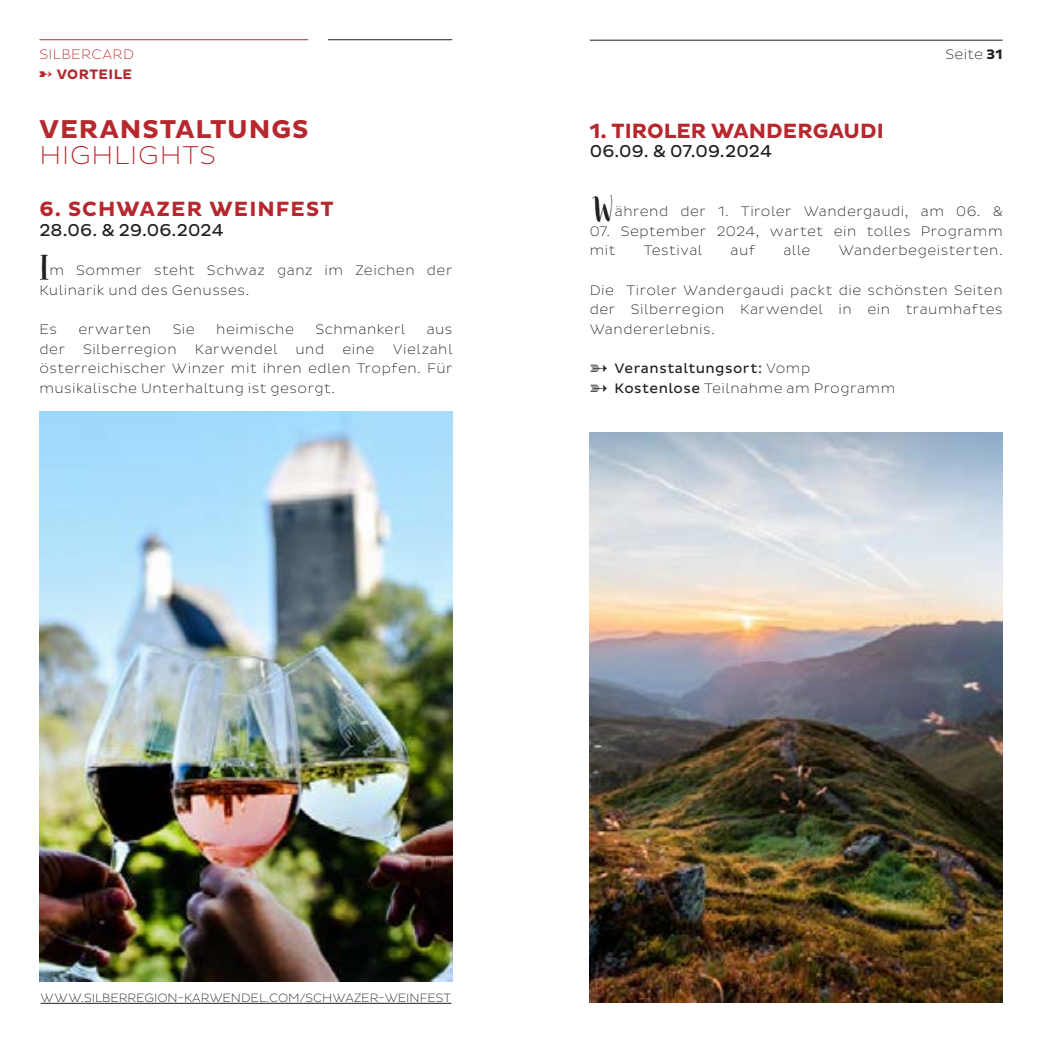
<style>
.page{position:relative;width:1042px;height:1042px;background:#fff}
.page>*{position:absolute;margin:0;border:0;box-sizing:border-box;transform-origin:0 0}
.Header_Pluto_large{font:700 26.25px "Pluto Sans";letter-spacing:.035em;color:#b7282e}
.Header_Pluto_large-2{font:200 26.25px "Pluto Sans";letter-spacing:.03em;color:#b7282e}
.Headline_Pluto_light{font:700 21px "Pluto Sans";letter-spacing:.01em;color:#b7282e}
.Headline_Pluto_light-2{font:700 21px "Pluto Sans";letter-spacing:.055em;color:#b7282e}
.Headline_Pluto_light-3{font:17.5px "Pluto Sans";letter-spacing:.005em;color:#231f20}
.Fliesstext_Pluto_8{font:200 14px/19.6px "Pluto Sans";letter-spacing:.035em;color:#231f20}
.t1{font:14px "Pluto Sans";letter-spacing:.035em;color:#231f20}
.Fliesstext_Pluto_9{font:200 14px "Pluto Sans";letter-spacing:.025em;color:#b7282e}
.Fliesstext_Pluto_9-2{font:700 14px "Pluto Sans";letter-spacing:.03em;color:#b7282e}
.Fliesstext_Pluto_9-3{font:200 14px "Pluto Sans";letter-spacing:.015em;color:#231f20}
.Fliesstext_Pluto_8-2{font:200 12.25px "Pluto Sans";letter-spacing:-.005em;color:#231f20}
.s1{font-family:"Stylist Pro Bold";font-weight:400;font-size:28px}
.s2{font-weight:700}
.s3{font-weight:200}
.s4{font-weight:400}
</style>
<div class="page">
<hr style="left:39px;top:39px;width:269px;height:1px;background:#b7282e">
<hr style="left:328px;top:39px;width:124px;height:1px;background:#231f20">
<hr style="left:590px;top:40px;width:412px;height:1px;background:#231f20">
<img style="left:39px;top:412px;width:413px;height:570px">
<hr style="left:41px;top:1003px;width:410px;height:1px;background:#231f20">
<img style="left:590px;top:432px;width:412px;height:570px">
<p class="Fliesstext_Pluto_9" style="left:39px;top:46px;width:96px">SILBERCARD</p>
<p class="Fliesstext_Pluto_9-2" style="left:39px;top:66px;width:94px">➸ VORTEILE</p>
<p class="Header_Pluto_large" style="left:40px;top:114px;width:270px">VERANSTALTUNGS</p>
<p class="Header_Pluto_large-2" style="left:40px;top:140px;width:178px">HIGHLIGHTS</p>
<p class="Headline_Pluto_light-2" style="left:39px;top:197px;width:296px">6. SCHWAZER WEINFEST</p>
<p class="Headline_Pluto_light-3" style="left:39px;top:220px;width:186px">28.06. &amp; 29.06.2024</p>
<p class="Fliesstext_Pluto_8" style="left:39px;top:261px;width:414px"><span class="s1">I</span>m Sommer steht Schwaz ganz im Zeichen der<br>Kulinarik und des Genusses.</p>
<p class="Fliesstext_Pluto_8" style="left:39px;top:319px;width:19px">Es</p>
<p class="Fliesstext_Pluto_8" style="left:79px;top:319px;width:74px">erwarten</p>
<p class="Fliesstext_Pluto_8" style="left:173px;top:319px;width:24px">Sie</p>
<p class="Fliesstext_Pluto_8" style="left:216px;top:319px;width:79px">heimische</p>
<p class="Fliesstext_Pluto_8" style="left:315px;top:319px;width:91px">Schmankerl</p>
<p class="Fliesstext_Pluto_8" style="left:427px;top:319px;width:27px">aus</p>
<p class="Fliesstext_Pluto_8" style="left:39px;top:339px;width:27px">der</p>
<p class="Fliesstext_Pluto_8" style="left:83px;top:339px;width:95px">Silberregion</p>
<p class="Fliesstext_Pluto_8" style="left:195px;top:339px;width:84px">Karwendel</p>
<p class="Fliesstext_Pluto_8" style="left:295px;top:339px;width:30px">und</p>
<p class="Fliesstext_Pluto_8" style="left:342px;top:339px;width:34px">eine</p>
<p class="Fliesstext_Pluto_8" style="left:39px;top:339px;width:414px;text-align:justify;text-indent:353px">Vielzahl österreichischer Winzer mit ihren edlen Tropfen. Für musikalische Unterhaltung ist gesorgt.</p>
<p class="Headline_Pluto_light" style="left:590px;top:118px;width:295px">1. TIROLER WANDERGAUDI</p>
<p class="Headline_Pluto_light-3" style="left:590px;top:141px;width:184px">06.09. &amp; 07.09.2024</p>
<p class="Fliesstext_Pluto_9-3" style="left:945px;top:46px;width:59px">Seite <span class="s2">31</span></p>
<p class="Fliesstext_Pluto_8" style="left:590px;top:202px;width:414px"><span class="s1">W</span>ährend der 1. Tiroler Wandergaudi, am 06. &amp;</p>
<p class="Fliesstext_Pluto_8" style="left:590px;top:221px;width:414px">07. September 2024, wartet ein tolles Programm mit</p>
<p class="Fliesstext_Pluto_8" style="left:644px;top:241px;width:60px">Testival</p>
<p class="Fliesstext_Pluto_8" style="left:730px;top:241px;width:26px">auf</p>
<p class="Fliesstext_Pluto_8" style="left:783px;top:241px;width:29px">alle</p>
<p class="Fliesstext_Pluto_8" style="left:839px;top:241px;width:165px">Wanderbegeisterten.</p>
<p class="Fliesstext_Pluto_8" style="left:590px;top:280px;width:414px;text-align:justify">Die Tiroler Wandergaudi packt die schönsten Seiten der Silberregion Karwendel in ein traumhaftes Wandererlebnis.</p>
<p class="t1" style="left:590px;top:361px;width:222px">➳ Veranstaltungsort: <span class="s3">Vomp</span></p>
<p class="Fliesstext_Pluto_8" style="left:590px;top:378px;width:307px">➳ <span class="s4">Kostenlose</span> Teilnahme am Programm</p>
<p class="Fliesstext_Pluto_8-2" style="left:41px;top:991px;width:412px">WWW.SILBERREGION-KARWENDEL.COM/SCHWAZER-WEINFEST</p>
</div>
